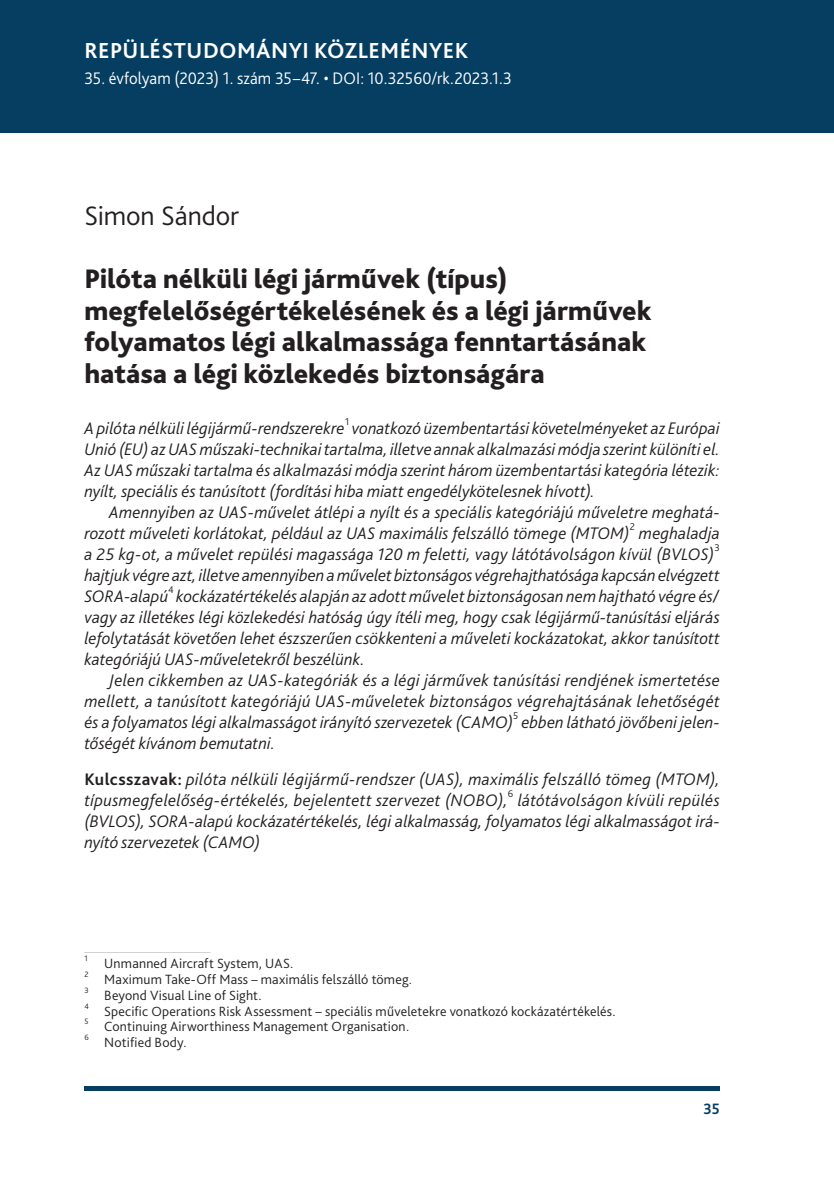
<style>
.page{position:relative;width:834px;height:1181px;background:#fff}
.page>*{position:absolute;margin:0;border:0;box-sizing:border-box;transform-origin:0 0}
._1__Head_Heavy_16{font:800 28px/31.5px "Bliss Pro";color:#231f20}
.Author{font:300 28px "Bliss Pro";color:#231f20}
.Running_header_right{font:700 22.75px "Bliss Pro";letter-spacing:.02em;color:#fff}
._3__Abstract{font:italic 300 17.5px/21px "Bliss Pro";letter-spacing:.005em;color:#231f20;text-align:justify}
.Running_header_right-2{font:300 17.5px "Bliss Pro";letter-spacing:-.01em;color:#fff;scale:.95 1}
.t1{font:700 15.75px "Bliss Pro";color:#063e62;scale:.95 1}
.Footnote_text{font:300 14px "Bliss Pro";letter-spacing:.015em;color:#231f20}
._3__Abstract-2{font:300 10.15px "Bliss Pro";color:#231f20}
.Footnote_text-2{font:300 8.22px "Bliss Pro";color:#231f20}
.s1{font-weight:700;font-style:normal}
</style>
<div class="page">
<div style="left:0;top:0;width:833px;height:132px;background:#063e62"></div>
<div style="left:84px;top:1086px;width:635px;height:5px;background:#063e62"></div>
<hr style="left:84px;top:952px;width:126px;height:1px;background:#d1d2d4">
<p class="Running_header_right" style="left:84px;top:37px;width:385px">REPÜLÉSTUDOMÁNYI KÖZLEMÉNYEK</p>
<p class="Running_header_right-2" style="left:84px;top:68px;width:451px">35. évfolyam (2023) 1. szám 35–47. • DOI: 10.32560/rk.2023.1.3</p>
<p class="Author" style="left:84px;top:199px;width:156px">Simon Sándor</p>
<p class="_1__Head_Heavy_16" style="left:84px;top:262px;width:568px">Pilóta nélküli légi járművek (típus) megfelelőségértékelésének és a légi járművek folyamatos légi alkalmassága fenntartásának hatása a légi közlekedés biztonságára</p>
<p class="_3__Abstract" style="left:84px;top:417px;width:636px">A pilóta nélküli légijármű-rendszerekre vonatkozó üzembentartási követelményeket az Európai</p>
<p class="_3__Abstract-2" style="left:345px;top:415px;width:6px">1</p>
<p class="_3__Abstract" style="left:84px;top:438px;width:636px">Unió (EU) azUAS műszaki-technikai tartalma, illetve annak alkalmazási módja szerint különíti el.<br>Az UAS műszaki tartalma és alkalmazási módja szerint három üzembentartási kategória létezik: nyílt, speciális és tanúsított (fordítási hiba miatt engedélykötelesnek hívott).</p>
<p class="_3__Abstract" style="left:84px;top:501px;width:636px;text-indent:25px">Amennyiben az UAS-művelet átlépi a nyílt és a speciális kategóriájú műveletre meghatá&shy;rozott műveleti korlátokat, például az UAS maximális felszálló tömege (MTOM)</p>
<p class="_3__Abstract-2" style="left:629px;top:520px;width:7px">2</p>
<p class="_3__Abstract" style="left:84px;top:522px;width:636px;text-indent:554px">meghaladja a -25 kg-ot, a művelet repülési magassága 120 m feletti, vagy látótávolságon kívül (BVLOS)</p>
<p class="_3__Abstract-2" style="left:714px;top:541px;width:7px">3</p>
<p class="_3__Abstract" style="left:84px;top:564px;width:636px">hajtjuk végre azt, illetve amennyiben aművelet biztonságos végrehajthatósága kapcsán elvégzett<br>SORA-alapú</p>
<p class="_3__Abstract-2" style="left:168px;top:583px;width:7px">4</p>
<p class="_3__Abstract" style="left:84px;top:585px;width:637px;text-indent:92px">kockázatértékelés alapján az adott művelet biztonságosan nem hajtható végre és/ vagy az illetékes légi közlekedési hatóság úgy ítéli meg, hogy csak légijármű-tanúsítási eljárás lefolytatását követően lehet észszerűen csökkenteni a műveleti kockázatokat, akkor tanúsított kategóriájú UAS-műveletekről beszélünk.</p>
<p class="_3__Abstract" style="left:84px;top:669px;width:637px;text-indent:25px">Jelen cikkemben az UAS-kategóriák és a légi járművek tanúsítási rendjének ismertetése mellett, a tanúsított kategóriájú UAS-műveletek biztonságos végrehajtásának lehetőségét és a folyamatos légi alkalmasságot irányító szervezetek (CAMO)</p>
<p class="_3__Abstract-2" style="left:513px;top:709px;width:7px">5</p>
<p class="_3__Abstract" style="left:521px;top:711px;width:200px">ebben látható jövőbeni jelen-</p>
<p class="_3__Abstract" style="left:84px;top:732px;width:192px">tőségét kívánom bemutatni.</p>
<p class="_3__Abstract" style="left:84px;top:768px;width:636px"><span class="s1">Kulcsszavak:</span> pilóta nélküli légijármű-rendszer (UAS), maximális felszálló tömeg (MTOM), típusmegfelelőség-értékelés, bejelentett szervezet (NOBO),</p>
<p class="_3__Abstract-2" style="left:508px;top:787px;width:7px">6</p>
<p class="_3__Abstract" style="left:84px;top:789px;width:636px;text-indent:433px">látótávolságon kívüli repülés (BVLOS), SORA-alapú kockázatértékelés, légi alkalmasság, folyamatos légi alkalmasságot irá&shy;nyító szervezetek (CAMO)</p>
<p class="Footnote_text-2" style="left:84px;top:953px;width:5px">1</p>
<p class="Footnote_text" style="left:104px;top:955px;width:191px">Unmanned Aircraft System, UAS.</p>
<p class="Footnote_text-2" style="left:84px;top:969px;width:6px">2</p>
<p class="Footnote_text" style="left:104px;top:970px;width:309px">Maximum Take-Off Mass – maximális felszálló tömeg.</p>
<p class="Footnote_text-2" style="left:84px;top:985px;width:6px">3</p>
<p class="Footnote_text" style="left:104px;top:986px;width:159px">Beyond Visual Line of Sight.</p>
<p class="Footnote_text-2" style="left:84px;top:1000px;width:6px">4</p>
<p class="Footnote_text" style="left:104px;top:1002px;width:513px">Specific Operations Risk Assessment – speciális műveletekre vonatkozó kockázatértékelés.</p>
<p class="Footnote_text-2" style="left:84px;top:1016px;width:6px">5</p>
<p class="Footnote_text" style="left:104px;top:1018px;width:306px">Continuing Airworthiness Management Organisation.</p>
<p class="Footnote_text-2" style="left:84px;top:1032px;width:6px">6</p>
<p class="Footnote_text" style="left:104px;top:1033px;width:84px">Notified Body.</p>
<p class="t1" style="left:703px;top:1099px;width:19px">35</p>
</div>
